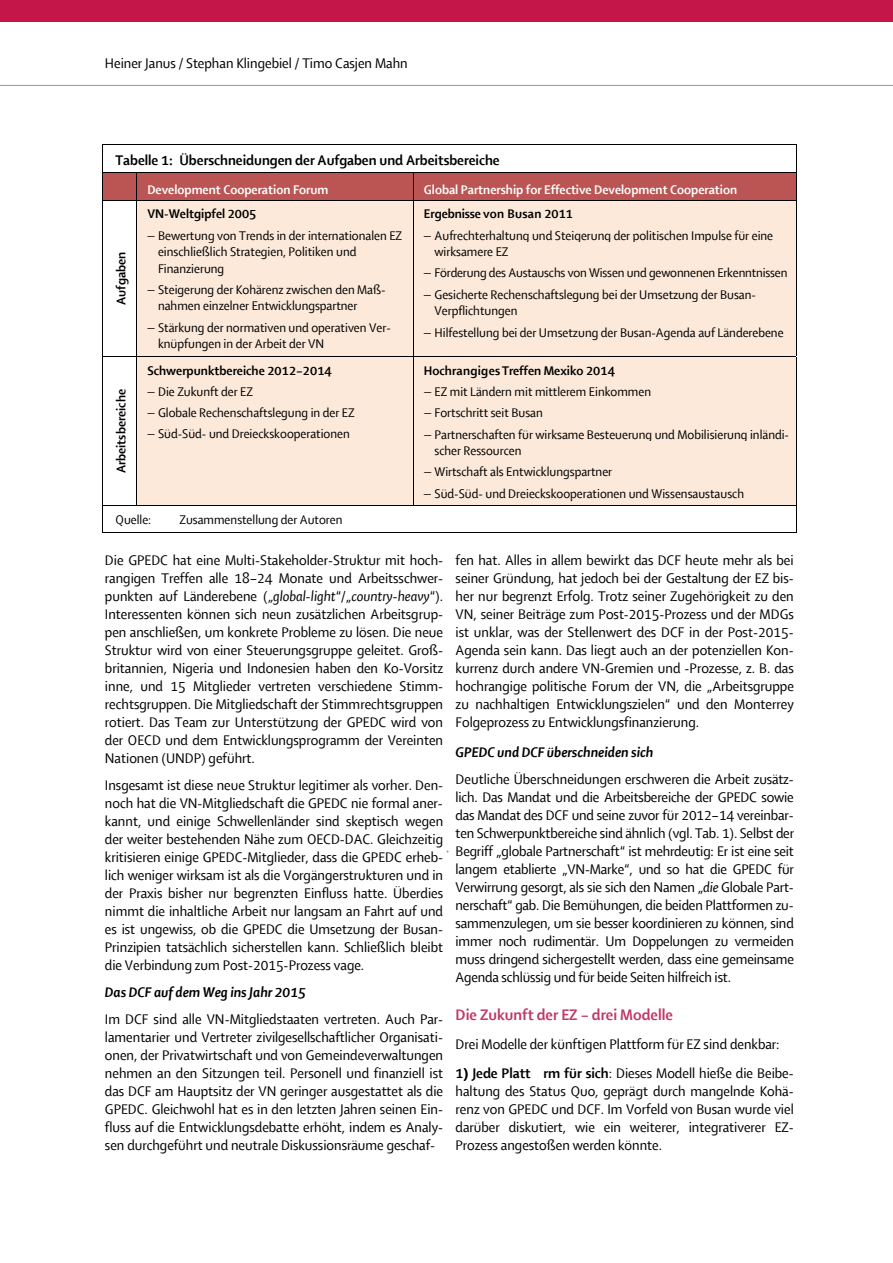
<style>
.page{position:relative;width:893px;height:1263px;background:#fff}
.page>*{position:absolute;margin:0;border:0;box-sizing:border-box;transform-origin:0 0}
.t1{font:700 16.5px "Shaker R";color:#c03768}
.t2{font:15px/18px "Shaker R";color:#000;text-align:justify}
.t3{font:italic 700 15px "Shaker R";color:#000}
.t4{font:700 15px "Shaker R";color:#000}
.t5{font:13.5px/21.3px "Shaker R";color:#000}
.t6{font:700 13.5px "Shaker R";color:#fff}
.t7{font:700 13.5px "Shaker R";color:#000}
.s1{font-weight:700}
.s2{font-style:italic}
</style>
<div class="page">
<div style="left:0;top:0;width:893px;height:21px;background:#c51649"></div>
<hr style="left:0;top:85px;width:893px;height:1px;background:#9f988a">
<hr style="left:102px;top:144px;width:694px;height:1px;background:#000">
<div style="left:103px;top:173px;width:33px;height:27px;background:#ba5553"></div>
<div style="left:139px;top:173px;width:272px;height:27px;background:#ba5553"></div>
<div style="left:415px;top:173px;width:379px;height:27px;background:#ba5553"></div>
<hr style="left:102px;top:172px;width:694px;height:1px;background:#000">
<svg style="left:102px;top:145px;width:1px;height:55px"></svg>
<svg style="left:137px;top:173px;width:1px;height:27px"></svg>
<svg style="left:413px;top:173px;width:1px;height:27px"></svg>
<svg style="left:796px;top:144px;width:1px;height:56px"></svg>
<div style="left:141px;top:201px;width:270px;height:22px;background:#fce9d9"></div>
<div style="left:141px;top:223px;width:270px;height:20px;background:#fce9d9"></div>
<div style="left:141px;top:243px;width:270px;height:16px;background:#fce9d9"></div>
<div style="left:141px;top:259px;width:270px;height:18px;background:#fce9d9"></div>
<div style="left:141px;top:277px;width:270px;height:20px;background:#fce9d9"></div>
<div style="left:141px;top:297px;width:270px;height:18px;background:#fce9d9"></div>
<div style="left:141px;top:315px;width:270px;height:20px;background:#fce9d9"></div>
<div style="left:141px;top:335px;width:270px;height:21px;background:#fce9d9"></div>
<div style="left:414px;top:201px;width:382px;height:155px;background:#fce9d9"></div>
<hr style="left:102px;top:200px;width:694px;height:1px;background:#000">
<hr style="left:102px;top:201px;width:1px;height:155px;background:#000">
<hr style="left:137px;top:201px;width:1px;height:155px;background:#000">
<hr style="left:413px;top:201px;width:1px;height:155px;background:#000">
<hr style="left:796px;top:201px;width:1px;height:155px;background:#000">
<div style="left:137px;top:357px;width:276px;height:149px;background:#fce9d9"></div>
<div style="left:417px;top:357px;width:377px;height:22px;background:#fce9d9"></div>
<div style="left:417px;top:379px;width:377px;height:22px;background:#fce9d9"></div>
<div style="left:417px;top:401px;width:377px;height:21px;background:#fce9d9"></div>
<div style="left:417px;top:422px;width:377px;height:20px;background:#fce9d9"></div>
<div style="left:417px;top:442px;width:377px;height:18px;background:#fce9d9"></div>
<div style="left:417px;top:460px;width:377px;height:21px;background:#fce9d9"></div>
<div style="left:417px;top:481px;width:377px;height:25px;background:#fce9d9"></div>
<hr style="left:102px;top:356px;width:694px;height:1px;background:#000">
<hr style="left:102px;top:357px;width:1px;height:149px;background:#000">
<hr style="left:137px;top:357px;width:1px;height:149px;background:#000">
<hr style="left:413px;top:357px;width:1px;height:149px;background:#000">
<hr style="left:796px;top:357px;width:1px;height:149px;background:#000">
<hr style="left:102px;top:506px;width:694px;height:1px;background:#000">
<svg style="left:102px;top:507px;width:1px;height:25px"></svg>
<hr style="left:102px;top:532px;width:694px;height:1px;background:#000">
<svg style="left:796px;top:506px;width:1px;height:27px"></svg>
<p class="t2" style="left:105px;top:54px;width:304px">Heiner Janus / Stephan Klingebiel / Timo Casjen Mahn</p>
<p class="t4" style="left:116px;top:153px;width:386px">Tabelle 1: Überschneidungen der Aufgaben und Arbeitsbereiche</p>
<p class="t6" style="left:147px;top:182px;width:183px">Development Cooperation Forum</p>
<p class="t6" style="left:424px;top:182px;width:315px">Global Partnership for Effective Development Cooperation</p>
<p class="t7" style="left:114px;top:305px;width:55px;rotate:-90deg">Aufgaben</p>
<p class="t5" style="left:147px;top:204px;width:256px"><span class="s1">VN-Weltgipfel 2005<br></span>− Bewertung von Trends in der internationalen EZ</p>
<p class="t5" style="left:158px;top:244px;width:200px;line-height:16.5px">einschließlich Strategien, Politiken und<br>Finanzierung</p>
<p class="t5" style="left:158px;top:282px;width:229px;line-height:16.5px;text-indent:-11px">− Steigerung der Kohärenz zwischen den Maß&shy;nahmen einzelner Entwicklungspartner</p>
<p class="t5" style="left:158px;top:319px;width:234px;line-height:16.5px;text-indent:-11px">− Stärkung der normativen und operativen Ver&shy;knüpfungen in der Arbeit der VN</p>
<p class="t5" style="left:424px;top:204px;width:351px"><span class="s1">Ergebnisse von Busan 2011<br></span>− Aufrechterhaltung und Steigerung der politischen Impulse für eine</p>
<p class="t5" style="left:424px;top:241px;width:365px;text-indent:11px">wirksamere EZ<br>− Förderung des Austauschs von Wissen und gewonnenen Erkenntnissen − Gesicherte Rechenschaftslegung bei der Umsetzung der Busan-</p>
<p class="t5" style="left:424px;top:301px;width:361px;text-indent:11px">Verpflichtungen<br>− Hilfestellung bei der Umsetzung der Busan-Agenda auf Länderebene</p>
<p class="t5" style="left:147px;top:360px;width:209px"><span class="s1">Schwerpunktbereiche 2012–2014<br></span>− Die Zukunft der EZ<br>− Globale Rechenschaftslegung in der EZ − Süd-Süd- und Dreieckskooperationen</p>
<p class="t5" style="left:424px;top:360px;width:367px"><span class="s1">Hochrangiges Treffen Mexiko 2014<br></span>− EZ mit Ländern mit mittlerem Einkommen<br>− Fortschritt seit Busan<br>− Partnerschaften für wirksame Besteuerung und Mobilisierung inländi-</p>
<p class="t5" style="left:424px;top:440px;width:322px;text-indent:11px">scher Ressourcen<br>− Wirtschaft als Entwicklungspartner<br>− Süd-Süd- und Dreieckskooperationen und Wissensaustausch</p>
<p class="t5" style="left:116px;top:509px;width:37px">Quelle:</p>
<p class="t5" style="left:179px;top:509px;width:165px">Zusammenstellung der Autoren</p>
<p class="t7" style="left:114px;top:473px;width:86px;rotate:-90deg">Arbeitsbereiche</p>
<p class="t2" style="left:105px;top:551px;width:340px">Die GPEDC hat eine Multi-Stakeholder-Struktur mit hoch&shy;rangigen Treffen alle 18–24 Monate und Arbeitsschwer&shy;punkten auf Länderebene („<span class="s2">global-light</span>“/„<span class="s2">country-heavy</span>“).<br>Interessenten können sich neun zusätzlichen Arbeitsgrup&shy;pen anschließen, um konkrete Probleme zu lösen. Die neue Struktur wird von einer Steuerungsgruppe geleitet. Groß&shy;britannien, Nigeria und Indonesien haben den Ko-Vorsitz inne, und 15 Mitglieder vertreten verschiedene Stimm&shy;rechtsgruppen. Die Mitgliedschaft der Stimmrechtsgruppen rotiert. Das Team zur Unterstützung der GPEDC wird von der OECD und dem Entwicklungsprogramm der Vereinten Nationen (UNDP) geführt.</p>
<p class="t2" style="left:105px;top:776px;width:340px">Insgesamt ist diese neue Struktur legitimer als vorher. Den&shy;noch hat die VN-Mitgliedschaft die GPEDC nie formal aner&shy;kannt, und einige Schwellenländer sind skeptisch wegen der weiter bestehenden Nähe zum OECD-DAC. Gleichzeitig kritisieren einige GPEDC-Mitglieder, dass die GPEDC erheb&shy;lich weniger wirksam ist als die Vorgängerstrukturen und in der Praxis bisher nur begrenzten Einfluss hatte. Überdies nimmt die inhaltliche Arbeit nur langsam an Fahrt auf und es ist ungewiss, ob die GPEDC die Umsetzung der Busan-Prinzipien tatsächlich sicherstellen kann. Schließlich bleibt die Verbindung zum Post-2015-Prozess vage.</p>
<p class="t3" style="left:105px;top:984px;width:203px">Das DCF auf dem Weg ins Jahr 2015</p>
<p class="t2" style="left:105px;top:1011px;width:340px">Im DCF sind alle VN-Mitgliedstaaten vertreten. Auch Par&shy;lamentarier und Vertreter zivilgesellschaftlicher Organisati&shy;onen, der Privatwirtschaft und von Gemeindeverwaltungen nehmen an den Sitzungen teil. Personell und finanziell ist das DCF am Hauptsitz der VN geringer ausgestattet als die GPEDC. Gleichwohl hat es in den letzten Jahren seinen Ein&shy;fluss auf die Entwicklungsdebatte erhöht, indem es Analy&shy;sen durchgeführt und neutrale Diskussionsräume geschaf-</p>
<p class="t2" style="left:456px;top:552px;width:340px">fen hat. Alles in allem bewirkt das DCF heute mehr als bei seiner Gründung, hat jedoch bei der Gestaltung der EZ bis&shy;her nur begrenzt Erfolg. Trotz seiner Zugehörigkeit zu den VN, seiner Beiträge zum Post-2015-Prozess und der MDGs ist unklar, was der Stellenwert des DCF in der Post-2015- Agenda sein kann. Das liegt auch an der potenziellen Kon&shy;kurrenz durch andere VN-Gremien und -Prozesse, z. B. das hochrangige politische Forum der VN, die „Arbeitsgruppe zu nachhaltigen Entwicklungszielen“ und den Monterrey Folgeprozess zu Entwicklungsfinanzierung.</p>
<p class="t3" style="left:456px;top:744px;width:199px">GPEDC und DCF überschneiden sich</p>
<p class="t2" style="left:456px;top:771px;width:340px">Deutliche Überschneidungen erschweren die Arbeit zusätz&shy;lich. Das Mandat und die Arbeitsbereiche der GPEDC sowie das Mandat des DCF und seine zuvor für 2012–14 vereinbar&shy;ten Schwerpunktbereiche sind ähnlich (vgl. Tab. 1). Selbst der Begriff „globale Partnerschaft“ ist mehrdeutig: Er ist eine seit langem etablierte „VN-Marke“, und so hat die GPEDC für Verwirrung gesorgt, als sie sich den Namen „<span class="s2">die</span> Globale Part&shy;nerschaft“ gab. Die Bemühungen, die beiden Plattformen zu&shy;sammenzulegen, um sie besser koordinieren zu können, sind immer noch rudimentär. Um Doppelungen zu vermeiden muss dringend sichergestellt werden, dass eine gemeinsame Agenda schlüssig und für beide Seiten hilfreich ist.</p>
<p class="t1" style="left:456px;top:1007px;width:219px">Die Zukunft der EZ – drei Modelle</p>
<p class="t2" style="left:456px;top:1036px;width:325px">Drei Modelle der künftigen Plattform für EZ sind denkbar:</p>
<p class="t2" style="left:456px;top:1064px;width:340px"><span class="s1">1) Jede Platt rm für sich</span>: Dieses Modell hieße die Beibe&shy;haltung des Status Quo, geprägt durch mangelnde Kohä&shy;renz von GPEDC und DCF. Im Vorfeld von Busan wurde viel darüber diskutiert, wie ein weiterer, integrativerer EZ-Prozess angestoßen werden könnte.</p>
</div>
